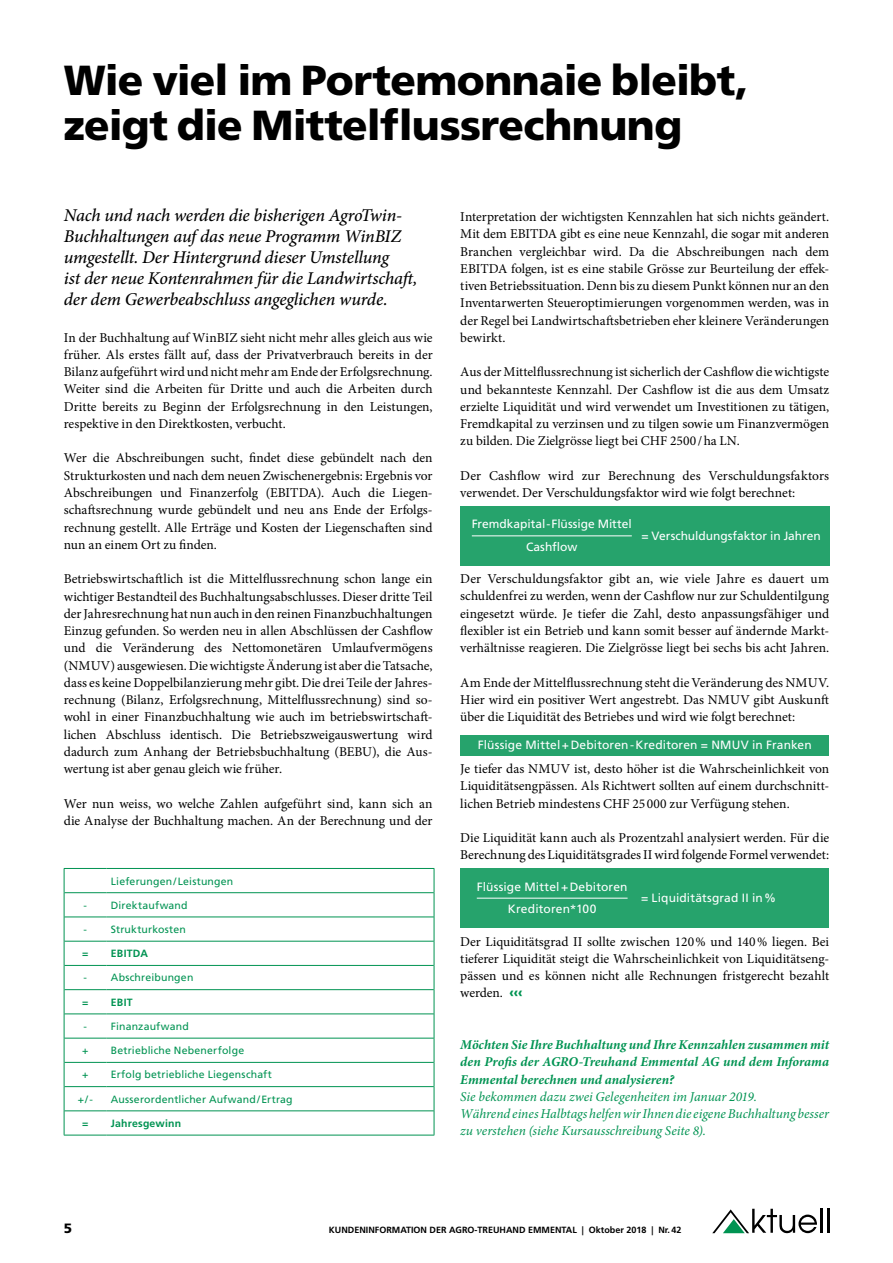
<style>
.page{position:relative;width:893px;height:1263px;background:#fff}
.page>*{position:absolute;margin:0;border:0;box-sizing:border-box;transform-origin:0 0}
.t1{font:900 42px/45px "Frutiger LT Std";letter-spacing:-.02em;color:#000}
.t2{font:italic 500 18px/21px "Minion Pro";letter-spacing:-.01em;color:#000}
.t3{font:13.5px/17.2px "Minion Pro";color:#000;text-align:justify}
.t4{font:italic 13.5px/17.2px "Minion Pro";color:#009352}
.t5{font:italic 700 13.5px/17.2px "Minion Pro";color:#009352;text-align:justify}
.t6{font:900 13.5px "Frutiger LT Std";color:#000}
.t7{font:12px/22.5px "Frutiger LT Std";letter-spacing:.01em;color:#fff;text-align:center}
.t8{font:10.5px "Frutiger LT Std";letter-spacing:.015em;color:#009352}
.t9{font:700 10.5px "Frutiger LT Std";letter-spacing:.02em;color:#009352}
.t10{font:700 9px "Frutiger LT Std";color:#000}
.s1{font-family:"Frutiger LT Std";font-weight:900;color:#009352}
</style>
<div class="page">
<svg style="left:712px;top:1209px;width:105px;height:24px"></svg>
<hr style="left:820px;top:1209px;width:3px;height:24px;background:#000">
<hr style="left:827px;top:1209px;width:2px;height:24px;background:#000">
<div style="left:460px;top:506px;width:183px;height:60px;background:#26a36c"></div>
<hr style="left:472px;top:535px;width:160px;height:1px;background:#fff">
<div style="left:635px;top:506px;width:194px;height:60px;background:#26a36c"></div>
<div style="left:460px;top:735px;width:369px;height:21px;background:#26a36c"></div>
<div style="left:460px;top:869px;width:184px;height:59px;background:#26a36c"></div>
<hr style="left:477px;top:898px;width:151px;height:1px;background:#fff">
<div style="left:634px;top:869px;width:195px;height:59px;background:#26a36c"></div>
<svg style="left:107px;top:869px;width:327px;height:266px"></svg>
<hr style="left:64px;top:868px;width:43px;height:1px;background:#009352">
<hr style="left:107px;top:868px;width:327px;height:1px;background:#009352">
<svg style="left:64px;top:869px;width:1px;height:266px"></svg>
<svg style="left:434px;top:869px;width:1px;height:266px"></svg>
<hr style="left:64px;top:1135px;width:43px;height:1px;background:#009352">
<hr style="left:107px;top:1135px;width:327px;height:1px;background:#009352">
<hr style="left:64px;top:892px;width:43px;height:1px;background:#009352">
<hr style="left:107px;top:892px;width:327px;height:1px;background:#009352">
<hr style="left:64px;top:917px;width:43px;height:1px;background:#009352">
<hr style="left:107px;top:917px;width:327px;height:1px;background:#009352">
<hr style="left:64px;top:941px;width:43px;height:1px;background:#009352">
<hr style="left:107px;top:941px;width:327px;height:1px;background:#009352">
<hr style="left:64px;top:965px;width:43px;height:1px;background:#009352">
<hr style="left:107px;top:965px;width:327px;height:1px;background:#009352">
<hr style="left:64px;top:989px;width:43px;height:1px;background:#009352">
<hr style="left:107px;top:989px;width:327px;height:1px;background:#009352">
<hr style="left:64px;top:1014px;width:43px;height:1px;background:#009352">
<hr style="left:107px;top:1014px;width:327px;height:1px;background:#009352">
<hr style="left:64px;top:1038px;width:43px;height:1px;background:#009352">
<hr style="left:107px;top:1038px;width:327px;height:1px;background:#009352">
<hr style="left:64px;top:1062px;width:43px;height:1px;background:#009352">
<hr style="left:107px;top:1062px;width:327px;height:1px;background:#009352">
<hr style="left:64px;top:1086px;width:43px;height:1px;background:#009352">
<hr style="left:107px;top:1086px;width:327px;height:1px;background:#009352">
<hr style="left:64px;top:1110px;width:43px;height:1px;background:#009352">
<hr style="left:107px;top:1110px;width:327px;height:1px;background:#009352">
<h1 class="t1" style="left:64px;top:58px;width:686px">Wie viel im Portemonnaie bleibt, zeigt die Mittelflussrechnung</h1>
<h2 class="t2" style="left:64px;top:205px;width:355px">Nach und nach werden die bisherigen AgroTwin-Buchhaltungen auf das neue Programm WinBIZ umgestellt. Der Hintergrund dieser Umstellung<br>ist der neue Kontenrahmen für die Landwirtschaft, der dem Gewerbeabschluss angeglichen wurde.</h2>
<p class="t3" style="left:64px;top:329px;width:370px">In der Buchhaltung auf WinBIZ sieht nicht mehr alles gleich aus wie früher. Als erstes fällt auf, dass der Privatverbrauch bereits in der Bilanz aufgeführt wird und nicht mehr am Ende der Erfolgsrechnung.<br>Weiter sind die Arbeiten für Dritte und auch die Arbeiten durch Dritte bereits zu Beginn der Erfolgsrechnung in den Leistungen, respektive in den Direktkosten, verbucht.</p>
<p class="t3" style="left:64px;top:450px;width:370px">Wer die Abschreibungen sucht, findet diese gebündelt nach den Strukturkosten und nach dem neuen Zwischenergebnis: Ergebnis vor Abschreibungen und Finanzerfolg (EBITDA). Auch die Liegen&shy;schaftsrechnung wurde gebündelt und neu ans Ende der Erfolgs&shy;rechnung gestellt. Alle Erträge und Kosten der Liegenschaften sind nun an einem Ort zu finden.</p>
<p class="t3" style="left:64px;top:570px;width:370px">Betriebswirtschaftlich ist die Mittelflussrechnung schon lange ein wichtiger Bestandteil des Buchhaltungsabschlusses. Dieser dritte Teil der Jahresrechnung hat nun auch in den reinen Finanzbuchhaltungen Einzug gefunden. So werden neu in allen Abschlüssen der Cashflow und die Veränderung des Nettomonetären Umlaufvermögens (NMUV) ausgewiesen. Die wichtigste Änderung ist aber die Tatsache, dass es keine Doppelbilanzierung mehr gibt. Die drei Teile der Jahres&shy;rechnung (Bilanz, Erfolgsrechnung, Mittelflussrechnung) sind so&shy;wohl in einer Finanzbuchhaltung wie auch im betriebswirtschaft&shy;lichen Abschluss identisch. Die Betriebszweigauswertung wird dadurch zum Anhang der Betriebsbuchhaltung (BEBU), die Aus&shy;wertung ist aber genau gleich wie früher.</p>
<p class="t3" style="left:64px;top:795px;width:370px">Wer nun weiss, wo welche Zahlen aufgeführt sind, kann sich an die Analyse der Buchhaltung machen. An der Berechnung und der</p>
<p class="t8" style="left:111px;top:875px;width:124px">Lieferungen/Leistungen</p>
<p class="t8" style="left:84px;top:899px;width:105px">- Direktaufwand</p>
<p class="t8" style="left:84px;top:923px;width:104px">- Strukturkosten</p>
<p class="t9" style="left:82px;top:947px;width:8px">=</p>
<p class="t9" style="left:111px;top:947px;width:39px">EBITDA</p>
<p class="t8" style="left:84px;top:972px;width:111px">- Abschreibungen</p>
<p class="t9" style="left:82px;top:996px;width:8px">=</p>
<p class="t9" style="left:111px;top:996px;width:23px">EBIT</p>
<p class="t8" style="left:84px;top:1020px;width:107px">- Finanzaufwand</p>
<p class="t8" style="left:82px;top:1044px;width:8px">+</p>
<p class="t8" style="left:111px;top:1044px;width:135px">Betriebliche Nebenerfolge</p>
<p class="t8" style="left:82px;top:1068px;width:8px">+</p>
<p class="t8" style="left:111px;top:1068px;width:163px">Erfolg betriebliche Liegenschaft</p>
<p class="t8" style="left:78px;top:1093px;width:17px">+/-</p>
<p class="t8" style="left:111px;top:1093px;width:183px">Ausserordentlicher Aufwand/Ertrag</p>
<p class="t9" style="left:82px;top:1117px;width:8px">=</p>
<p class="t9" style="left:111px;top:1117px;width:72px">Jahresgewinn</p>
<p class="t3" style="left:460px;top:208px;width:370px">Interpretation der wichtigsten Kennzahlen hat sich nichts geändert.<br>Mit dem EBITDA gibt es eine neue Kennzahl, die sogar mit anderen Branchen vergleichbar wird. Da die Abschreibungen nach dem EBITDA folgen, ist es eine stabile Grösse zur Beurteilung der effek&shy;tiven Betriebssituation. Denn bis zu diesem Punkt können nur an den Inventarwerten Steueroptimierungen vorgenommen werden, was in der Regel bei Landwirtschaftsbetrieben eher kleinere Veränderungen bewirkt.</p>
<p class="t3" style="left:460px;top:363px;width:370px">Aus der Mittelflussrechnung ist sicherlich der Cashflow die wichtigste und bekannteste Kennzahl. Der Cashflow ist die aus dem Umsatz erzielte Liquidität und wird verwendet um Investitionen zu tätigen, Fremdkapital zu verzinsen und zu tilgen sowie um Finanzvermögen zu bilden. Die Zielgrösse liegt bei CHF 2500/ha LN.</p>
<p class="t3" style="left:460px;top:467px;width:370px">Der Cashflow wird zur Berechnung des Verschuldungsfaktors verwendet. Der Verschuldungsfaktor wird wie folgt berechnet:</p>
<p class="t7" style="left:472px;top:513px;width:161px">Fremdkapital-Flüssige Mittel<br>Cashflow</p>
<p class="t7" style="left:641px;top:524px;width:181px">= Verschuldungsfaktor in Jahren</p>
<p class="t3" style="left:460px;top:570px;width:370px">Der Verschuldungsfaktor gibt an, wie viele Jahre es dauert um schuldenfrei zu werden, wenn der Cashflow nur zur Schuldentilgung eingesetzt würde. Je tiefer die Zahl, desto anpassungsfähiger und flexibler ist ein Betrieb und kann somit besser auf ändernde Markt&shy;verhältnisse reagieren. Die Zielgrösse liegt bei sechs bis acht Jahren.</p>
<p class="t3" style="left:460px;top:674px;width:370px">Am Ende der Mittelflussrechnung steht die Veränderung des NMUV.<br>Hier wird ein positiver Wert angestrebt. Das NMUV gibt Auskunft über die Liquidität des Betriebes und wird wie folgt berechnet:</p>
<p class="t7" style="left:478px;top:734px;width:336px">Flüssige Mittel+Debitoren-Kreditoren = NMUV in Franken</p>
<p class="t3" style="left:460px;top:760px;width:370px">Je tiefer das NMUV ist, desto höher ist die Wahrscheinlichkeit von Liquiditätsengpässen. Als Richtwert sollten auf einem durchschnitt&shy;lichen Betrieb mindestens CHF 25000 zur Verfügung stehen.</p>
<p class="t3" style="left:460px;top:829px;width:370px">Die Liquidität kann auch als Prozentzahl analysiert werden. Für die<br>Berechnung des Liquiditätsgrades II wird folgende Formel verwendet:</p>
<p class="t7" style="left:477px;top:875px;width:152px">Flüssige Mittel+Debitoren<br>Kreditoren*100</p>
<p class="t7" style="left:641px;top:886px;width:137px">= Liquiditätsgrad II in%</p>
<p class="t3" style="left:460px;top:933px;width:370px">Der Liquiditätsgrad II sollte zwischen 120% und 140% liegen. Bei tieferer Liquidität steigt die Wahrscheinlichkeit von Liquiditätseng&shy;pässen und es können nicht alle Rechnungen fristgerecht bezahlt werden. <span class="s1">‹‹‹</span></p>
<p class="t5" style="left:460px;top:1036px;width:370px">Möchten Sie Ihre Buchhaltung und Ihre Kennzahlen zusammen mit den Profis der AGRO-Treuhand Emmental AG und dem Inforama Emmental berechnen und analysieren?</p>
<p class="t4" style="left:460px;top:1088px;width:370px">Sie bekommen dazu zwei Gelegenheiten im Januar 2019.<br>Während eines Halbtags helfen wir Ihnen die eigene Buchhaltung besser zu verstehen (siehe Kursausschreibung Seite 8).</p>
<p class="t6" style="left:64px;top:1220px;width:10px">5</p>
<p class="t10" style="left:329px;top:1225px;width:354px">KUNDENINFORMATION DER AGRO-TREUHAND EMMENTAL | Oktober 2018 | Nr. 42</p>
</div>
